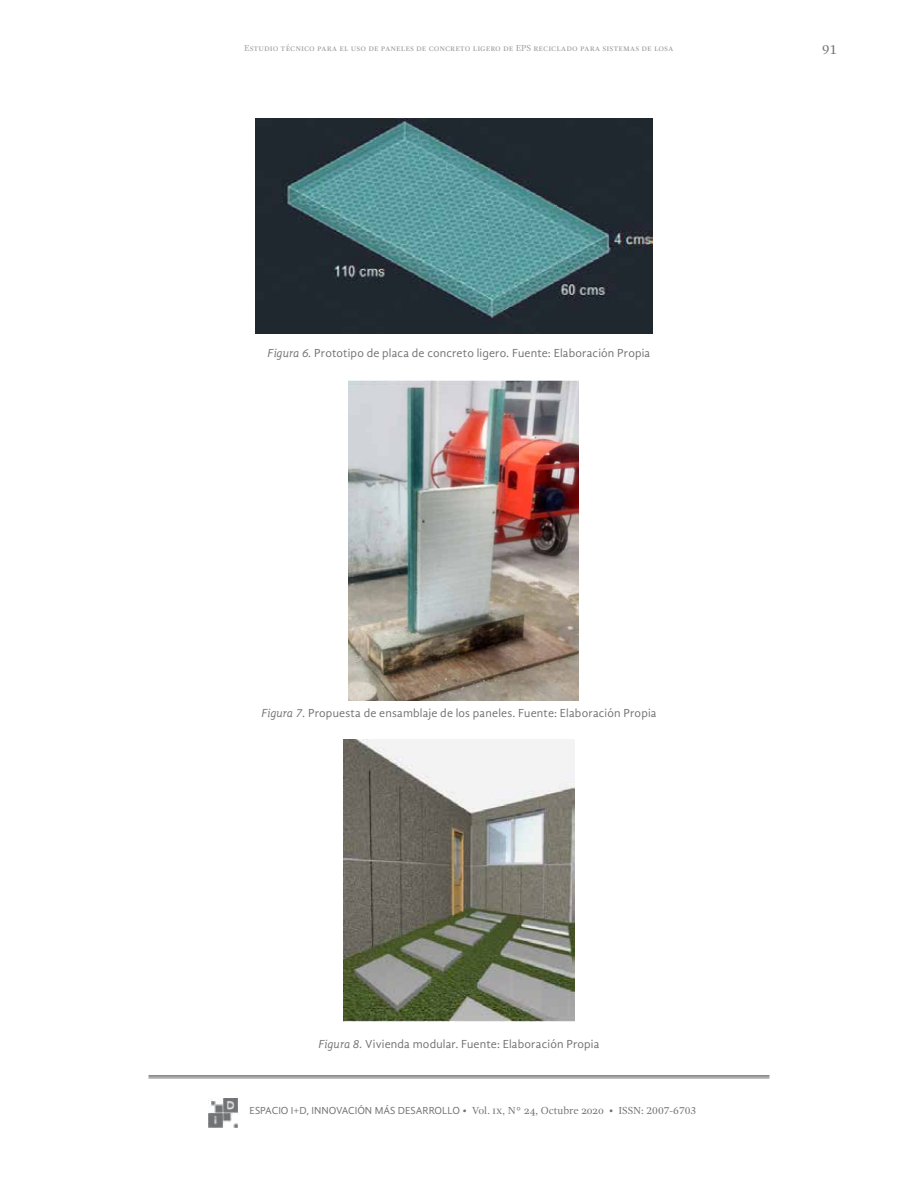
<style>
.page{position:relative;width:918px;height:1188px;background:#fff}
.page>*{position:absolute;margin:0;border:0;box-sizing:border-box;transform-origin:0 0}
.t1{font:13.5px "Gandhi Serif";color:#707172}
.t2{font:12px "Gandhi Sans";letter-spacing:.01em;color:#707172}
.t3{font:10.5px "Gandhi Serif";color:#707172}
.t4{font:9px "Gandhi Serif";color:#9c9e9f}
.s1{font-style:italic}
.s2{font-family:"Gandhi Sans"}
</style>
<div class="page">
<img style="left:208px;top:1098px;width:30px;height:29px">
<hr style="left:148px;top:1075px;width:622px;height:2px;background:#707172">
<hr style="left:148px;top:1078px;width:622px;height:1px;background:#707172">
<img style="left:255px;top:119px;width:398px;height:214px">
<img style="left:349px;top:380px;width:229px;height:321px">
<img style="left:343px;top:739px;width:232px;height:283px">
<p class="t4" style="left:244px;top:43px;width:431px">Estudio técnico para el uso de paneles de concreto ligero de EPS reciclado para sistemas de losa</p>
<p class="t1" style="left:822px;top:42px;width:16px">91</p>
<p class="t2" style="left:268px;top:346px;width:384px"><span class="s1">Figura 6.</span> Prototipo de placa de concreto ligero. Fuente: Elaboración Propia</p>
<p class="t2" style="left:261px;top:706px;width:397px"><span class="s1">Figura 7.</span> Propuesta de ensamblaje de los paneles. Fuente: Elaboración Propia</p>
<p class="t2" style="left:318px;top:1037px;width:283px"><span class="s1">Figura 8.</span> Vivienda modular. Fuente: Elaboración Propia</p>
<p class="t3" style="left:250px;top:1105px;width:448px"><span class="s2">ESPACIO I+D, INNOVACIÓN MÁS DESARROLLO</span> <span class="s1">•</span> Vol. ix, N° 24, Octubre 2020 • ISSN: 2007-6703</p>
</div>
